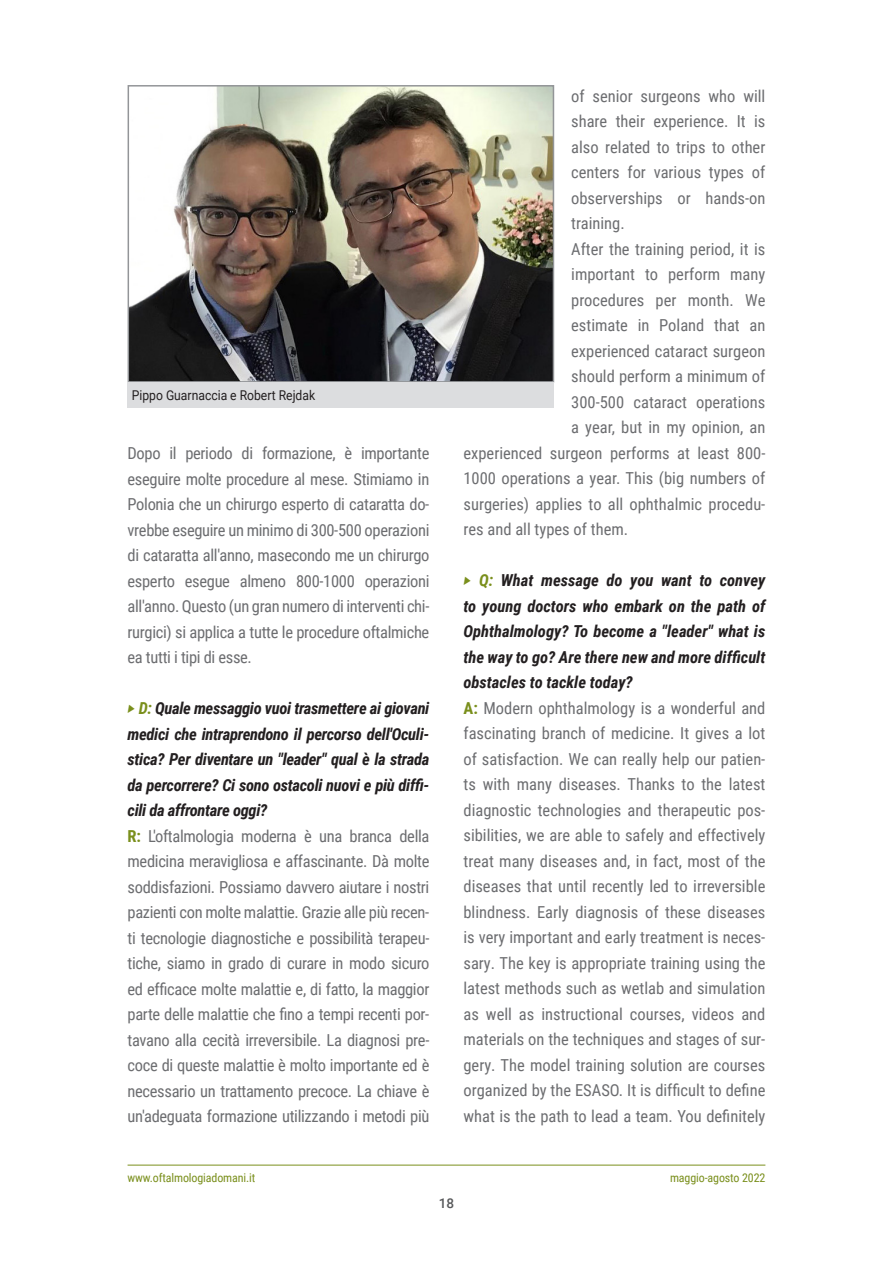
<style>
.page{position:relative;width:893px;height:1263px;background:#fff}
.page>*{position:absolute;margin:0;border:0;box-sizing:border-box;transform-origin:0 0}
.t1{font:16.5px/25.5px "Roboto Condensed";color:#6c6d70;text-align:justify}
.t2{font:16.5px/25.5px "Roboto Condensed";letter-spacing:-.02em;color:#6c6d70}
.t3{font:13.5px "Roboto";color:#231f20;scale:.9 1}
.t4{font:500 13.5px "Roboto";color:#57585a}
.t5{font:12px "Roboto Condensed";letter-spacing:-.01em;color:#7a8f1c}
.s1{font-weight:700;font-style:italic;color:#7a8f1c}
.s2{font-weight:700;font-style:italic;color:#231f20}
.s3{font-weight:700;color:#7a8f1c}
</style>
<div class="page">
<hr style="left:128px;top:1165px;width:637px;height:1px;background:#7a8f1c">
<img style="left:131px;top:88px;width:420px;height:292px">
<div style="left:128px;top:85px;width:426px;height:298px;border:2px solid #939598"></div>
<div style="left:128px;top:383px;width:426px;height:25px;background:#dcdddf"></div>
<p class="t3" style="left:132px;top:386px;width:205px">Pippo Guarnaccia e Robert Rejdak</p>
<p class="t1" style="left:128px;top:440px;width:303px">Dopo il periodo di formazione, è importante eseguire molte procedure al mese. Stimiamo in Polonia che un chirurgo esperto di cataratta do&shy;vrebbe eseguire un minimo di 300-500 operazioni di cataratta all'anno, masecondo me un chirurgo esperto esegue almeno 800-1000 operazioni all'anno. Questo (un gran numero di interventi chi&shy;rurgici) si applica a tutte le procedure oftalmiche ea tutti i tipi di esse.</p>
<p class="t2" style="left:128px;top:695px;width:303px"><span class="s1">‣ D:</span> <span class="s2">Quale messaggio vuoi trasmettere ai giovani medici che intraprendono il percorso dell'Oculi&shy;stica? Per diventare un "leader" qual è la strada da percorrere? Ci sono ostacoli nuovi e più diffi&shy;cili da affrontare oggi?<br></span><span class="s3">R:</span> L'oftalmologia moderna è una branca della medicina meravigliosa e affascinante. Dà molte soddisfazioni. Possiamo davvero aiutare i nostri pazienti con molte malattie. Grazie alle più recen&shy;ti tecnologie diagnostiche e possibilità terapeu&shy;tiche, siamo in grado di curare in modo sicuro ed efficace molte malattie e, di fatto, la maggior parte delle malattie che fino a tempi recenti por&shy;tavano alla cecità irreversibile. La diagnosi pre&shy;coce di queste malattie è molto importante ed è necessario un trattamento precoce. La chiave è un'adeguata formazione utilizzando i metodi più</p>
<p class="t1" style="left:571px;top:83px;width:196px">of senior surgeons who will</p>
<p class="t1" style="left:571px;top:108px;width:196px">share their experience. It is</p>
<p class="t1" style="left:571px;top:134px;width:196px">also related to trips to other</p>
<p class="t1" style="left:571px;top:159px;width:196px">centers for various types of</p>
<p class="t1" style="left:571px;top:185px;width:196px">observerships or hands-on</p>
<p class="t1" style="left:571px;top:210px;width:55px">training.</p>
<p class="t1" style="left:571px;top:236px;width:196px">After the training period, it is</p>
<p class="t1" style="left:571px;top:261px;width:196px">important to perform many</p>
<p class="t1" style="left:571px;top:287px;width:196px">procedures per month. We</p>
<p class="t1" style="left:571px;top:312px;width:196px">estimate in Poland that an</p>
<p class="t1" style="left:571px;top:338px;width:196px">experienced cataract surgeon</p>
<p class="t1" style="left:571px;top:363px;width:196px">should perform a minimum of</p>
<p class="t1" style="left:571px;top:389px;width:196px">300-500 cataract operations</p>
<p class="t1" style="left:571px;top:414px;width:196px">a year, but in my opinion, an</p>
<p class="t1" style="left:463px;top:440px;width:303px">experienced surgeon performs at least 800-</p>
<p class="t1" style="left:463px;top:465px;width:303px">1000 operations a year. This (big numbers of</p>
<p class="t1" style="left:463px;top:491px;width:303px">surgeries) applies to all ophthalmic procedu-</p>
<p class="t1" style="left:463px;top:516px;width:166px">res and all types of them.</p>
<p class="t1" style="left:463px;top:567px;width:303px;text-align:left"><span class="s1">‣ Q:</span> <span class="s2">What message do you want to convey to young doctors who embark on the path of Ophthalmology? To become a "leader" what is the way to go? Are there new and more difficult obstacles to tackle today?<br></span><span class="s3">A:</span> Modern ophthalmology is a wonderful and fascinating branch of medicine. It gives a lot of satisfaction. We can really help our patien&shy;ts with many diseases. Thanks to the latest diagnostic technologies and therapeutic pos&shy;sibilities, we are able to safely and effectively treat many diseases and, in fact, most of the diseases that until recently led to irreversible blindness. Early diagnosis of these diseases is very important and early treatment is neces&shy;sary. The key is appropriate training using the latest methods such as wetlab and simulation as well as instructional courses, videos and materials on the techniques and stages of sur&shy;gery. The model training solution are courses organized by the ESASO. It is difficult to define what is the path to lead a team. You definitely</p>
<p class="t5" style="left:128px;top:1169px;width:129px">www.oftalmologiadomani.it</p>
<p class="t5" style="left:670px;top:1169px;width:97px">maggio-agosto 2022</p>
<p class="t4" style="left:439px;top:1194px;width:17px">18</p>
</div>
